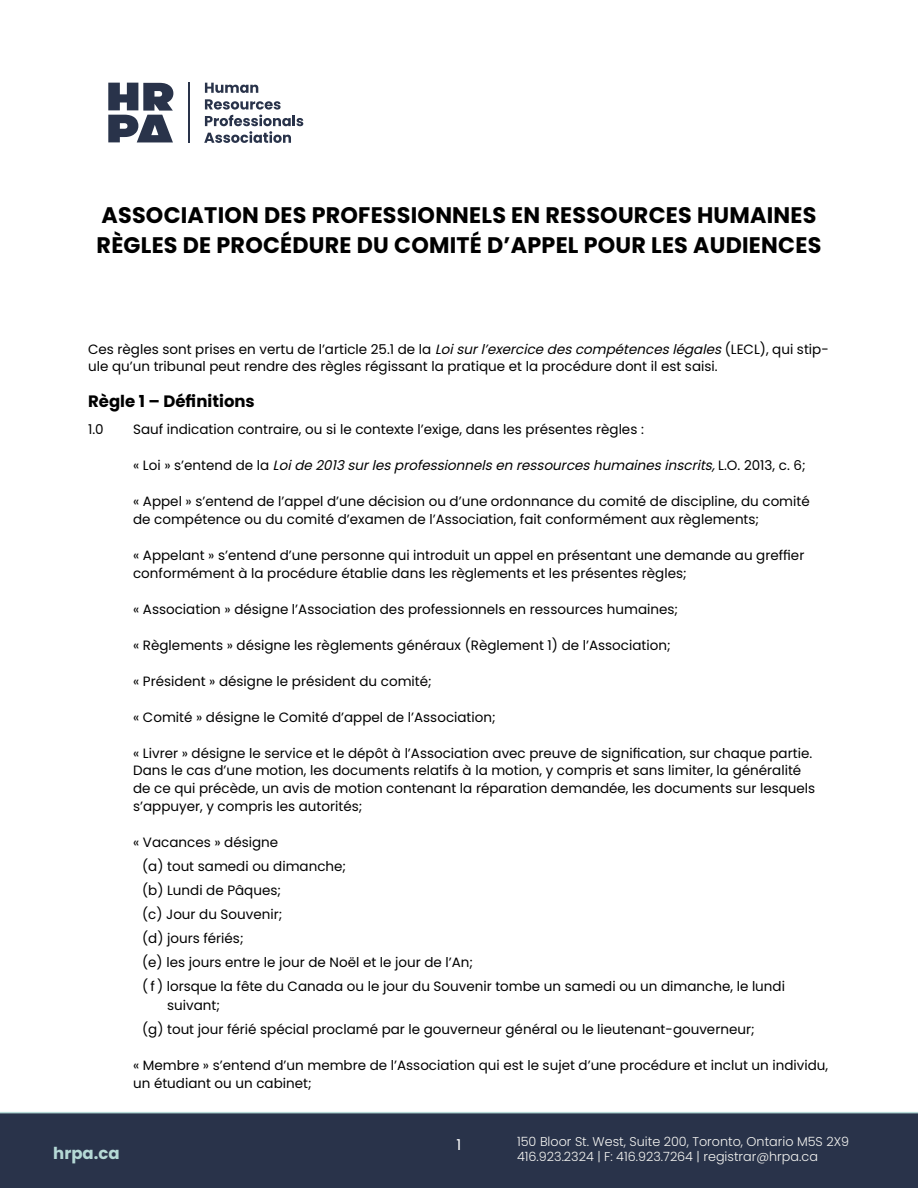
<style>
.page{position:relative;width:918px;height:1188px;background:#fff}
.page>*{position:absolute;margin:0;border:0;box-sizing:border-box;transform-origin:0 0}
.t1{font:700 22.5px/30px "Poppins";letter-spacing:.01em;color:#000}
.t2{font:700 16.5px "Poppins";color:#000}
.t3{font:700 16.5px "Poppins";color:#b5d9d6}
.t4{font:15px "Poppins";color:#fff}
.t5{font:13.5px/18px "Poppins";color:#000}
.t6{font:italic 13.5px "Poppins";color:#000}
.t7{font:300 12.75px "Poppins";color:#f5f5f2}
.s1{font-style:italic}
.s2{font-style:normal}
</style>
<div class="page">
<div style="left:0;top:1113px;width:918px;height:75px;background:#29334a"></div>
<hr style="left:0;top:1112px;width:918px;height:1px;background:#b5d9d6">
<img style="left:108px;top:82px;width:196px;height:61px">
<h1 class="t1" style="left:97px;top:200px;width:726px">ASSOCIATION DES PROFESSIONNELS EN RESSOURCES HUMAINES<br>RÈGLES DE PROCÉDURE DU COMITÉ D’APPEL POUR LES AUDIENCES</h1>
<p class="t5" style="left:88px;top:342px;width:742px;line-height:16.2px">Ces règles sont prises en vertu de l’article 25.1 de la <span class="s1">Loisurl’exercicedescompétenceslégales</span>(LECL), qui stip&shy;ule qu’un tribunal peut rendre des règles régissant la pratique et la procédure dont il est saisi.</p>
<h2 class="t2" style="left:88px;top:391px;width:168px">Règle 1 – Définitions</h2>
<p class="t5" style="left:88px;top:420px;width:17px">1.0</p>
<p class="t5" style="left:133px;top:420px;width:512px">Sauf indication contraire, ou si le contexte l’exige, dans les présentes règles :</p>
<p class="t6" style="left:133px;top:457px;width:674px"><span class="s2">« L o i » s ’ e n t e n d d e l a</span> Loide2013surlesprofessionnelsenressourceshumainesinscrits,<span class="s2">L . O . 2 0 1 3 , c . 6 ;</span></p>
<p class="t5" style="left:133px;top:492px;width:678px">« Appel » s’entend de l’appel d’une décision ou d’une ordonnance du comité de discipline, du comité de compétence ou du comité d’examen de l’Association, fait conformément aux règlements;</p>
<p class="t5" style="left:133px;top:546px;width:673px">« Appelant » s’entend d’une personne qui introduit un appel en présentant une demande au greffier conformément à la procédure établie dans les règlements et les présentes règles;</p>
<p class="t5" style="left:133px;top:600px;width:547px">« Association » désigne l’Association des professionnels en ressources humaines;</p>
<p class="t5" style="left:133px;top:636px;width:539px">« Règlements » désigne les règlements généraux (Règlement 1) de l’Association;</p>
<p class="t5" style="left:133px;top:672px;width:300px">« Président » désigne le président du comité;</p>
<p class="t5" style="left:133px;top:708px;width:364px">« Comité » désigne le Comité d’appel de l’Association;</p>
<p class="t5" style="left:133px;top:744px;width:684px">« Livrer » désigne le service et le dépôt à l’Association avec preuve de signification, sur chaque partie.<br>Dans le cas d’une motion, les documents relatifs à la motion, y compris et sans limiter, la généralité de ce qui précède, un avis de motion contenant la réparation demandée, les documents sur lesquels s’appuyer, y compris les autorités;</p>
<p class="t5" style="left:133px;top:834px;width:147px">« Vacances » désigne</p>
<p class="t5" style="left:142px;top:858px;width:205px">(a) tout samedi ou dimanche;</p>
<p class="t5" style="left:142px;top:882px;width:140px">(b) Lundi de Pâques;</p>
<p class="t5" style="left:142px;top:906px;width:142px">(c) Jour du Souvenir;</p>
<p class="t5" style="left:142px;top:930px;width:103px">(d) jours fériés;</p>
<p class="t5" style="left:142px;top:954px;width:333px">(e) les jours entre le jour de Noël et le jour de l’An;</p>
<p class="t5" style="left:167px;top:978px;width:619px;text-indent:-25px">( f ) lorsque la fête du Canada ou le jour du Souvenir tombe un samedi ou un dimanche, le lundi suivant;</p>
<p class="t5" style="left:142px;top:1020px;width:614px">(g) tout jour férié spécial proclamé par le gouverneur général ou le lieutenant-gouverneur;</p>
<p class="t5" style="left:133px;top:1056px;width:697px">« Membre » s’entend d’un membre de l’Association qui est le sujet d’une procédure et inclut un individu, un étudiant ou un cabinet;</p>
<p class="t7" style="left:517px;top:1134px;width:334px">150 Bloor St. West, Suite 200, Toronto, Ontario M5S 2X9</p>
<p class="t4" style="left:457px;top:1136px;width:6px">1</p>
<p class="t3" style="left:53px;top:1144px;width:68px">hrpa.ca</p>
<p class="t7" style="left:517px;top:1149px;width:302px">416.923.2324 | F: 416.923.7264 | registrar@hrpa.ca</p>
</div>
